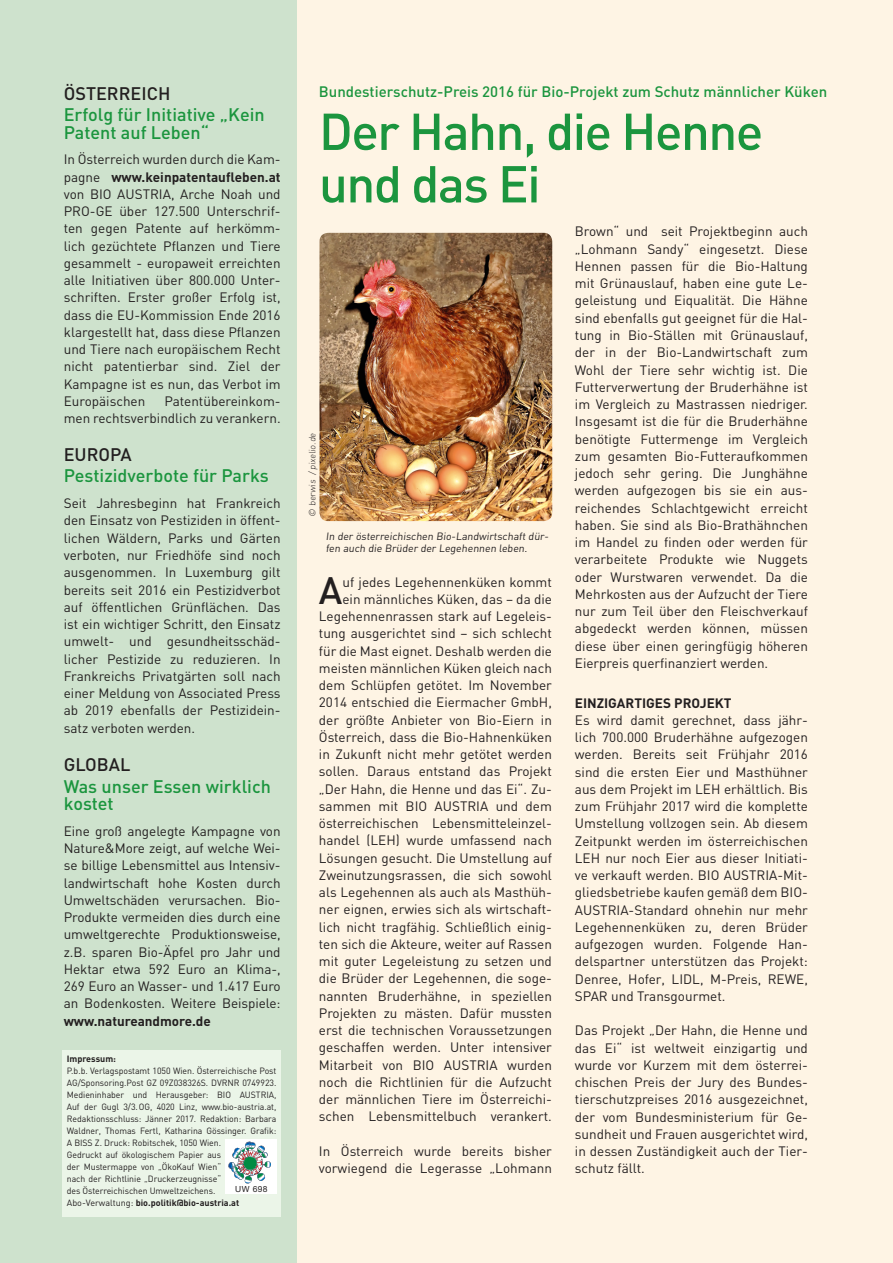
<style>
.page{position:relative;width:893px;height:1263px;background:#fef4e4}
.page>*{position:absolute;margin:0;border:0;box-sizing:border-box;transform-origin:0 0}
.t1{font:500 51px/52.5px "DIN";letter-spacing:-.03em;color:#1b953e}
.t2{font:500 37.8px "DIN";color:#231f20}
.t3{font:500 18px/17.2px "DIN";color:#1b953e}
.t4{font:500 18px "DIN";color:#231f20}
.t5{font:500 15px "DIN";color:#1b953e}
.t6{font:13.5px/17.2px "DIN";color:#231f20;text-align:justify}
.t7{font:700 13.5px "DIN";letter-spacing:-.005em;color:#231f20}
.t8{font:10.5px/12px "DIN";color:#231f20}
.t9{font:9px/12px "DIN";letter-spacing:-.005em;color:#231f20}
.t10{font:300 9px "DIN";color:#231f20}
.t11{font:700 9px "DIN";color:#231f20}
.t12{font:8.4px "Helvetica Neue";color:#231f20}
.s1{font-weight:700}
</style>
<div class="page">
<div style="left:0;top:0;width:297px;height:1263px;background:#cee2cd"></div>
<div style="left:63px;top:1050px;width:218px;height:166px;background:#ebf5e8"></div>
<div style="left:225px;top:1140px;width:51px;height:54px;background:#fff"></div>
<svg style="left:228px;top:1141px;width:43px;height:42px"></svg>
<img style="left:319px;top:233px;width:233px;height:288px">
<h3 class="t4" style="left:64px;top:82px;width:108px">ÖSTERREICH</h3>
<h3 class="t3" style="left:64px;top:106px;width:202px">Erfolg für Initiative „Kein<br>Patent auf Leben“</h3>
<p class="t6" style="left:64px;top:151px;width:218px">In Österreich wurden durch die Kam&shy;pagne <span class="s1">www.keinpatentaufleben.at </span>von BIO AUSTRIA, Arche Noah und PRO-GE über 127.500 Unterschrif&shy;ten gegen Patente auf herkömm&shy;lich gezüchtete Pflanzen und Tiere gesammelt - europaweit erreichten alle Initiativen über 800.000 Unter&shy;schriften. Erster großer Erfolg ist, dass die EU-Kommission Ende 2016 klargestellt hat, dass diese Pflanzen und Tiere nach europäischem Recht nicht patentierbar sind. Ziel der Kampagne ist es nun, das Verbot im Europäischen</p>
<p class="t6" style="left:64px;top:392px;width:218px;text-align:right">Patentübereinkom-<br>men rechtsverbindlich zu verankern.</p>
<h3 class="t4" style="left:64px;top:443px;width:70px">EUROPA</h3>
<h3 class="t3" style="left:64px;top:467px;width:207px">Pestizidverbote für Parks</h3>
<p class="t6" style="left:64px;top:494px;width:218px">Seit Jahresbeginn hat Frankreich den Einsatz von Pestiziden in öffent&shy;lichen Wäldern, Parks und Gärten verboten, nur Friedhöfe sind noch ausgenommen. In Luxemburg gilt bereits seit 2016 ein Pestizidverbot auf öffentlichen Grünflächen. Das ist ein wichtiger Schritt, den Einsatz umwelt- und gesundheitsschäd&shy;licher Pestizide zu reduzieren. In Frankreichs Privatgärten soll nach einer Meldung von Associated Press ab 2019 ebenfalls der Pestizidein&shy;satz verboten werden.</p>
<h3 class="t4" style="left:64px;top:753px;width:68px">GLOBAL</h3>
<h3 class="t3" style="left:64px;top:777px;width:209px">Was unser Essen wirklich kostet</h3>
<p class="t6" style="left:64px;top:822px;width:218px">Eine groß angelegte Kampagne von Nature&amp;More zeigt, auf welche Wei&shy;se billige Lebensmittel aus Intensiv&shy;landwirtschaft hohe Kosten durch Umweltschäden verursachen. Bio-Produkte vermeiden dies durch eine umweltgerechte Produktionsweise, z.B. sparen Bio-Äpfel pro Jahr und Hektar etwa 592 Euro an Klima-, 269 Euro an Wasser- und 1.417 Euro an Bodenkosten. Weitere Beispiele:</p>
<p class="t7" style="left:64px;top:1012px;width:148px">www.natureandmore.de</p>
<p class="t11" style="left:67px;top:1053px;width:51px">Impressum:</p>
<p class="t9" style="left:67px;top:1064px;width:211px">P.b.b. Verlagspostamt 1050 Wien. Österreichische Post AG/Sponsoring.Post GZ 09Z038326S. DVRNR 0749923.<br>Medieninhaber und Herausgeber: BIO AUSTRIA, Auf der Gugl 3/3.OG, 4020 Linz, www.bio-austria.at, Redaktionsschluss: Jänner 2017. Redaktion: Barbara Waldner, Thomas Fertl, Katharina Gössinger. Grafik:<br>A BISS Z. Druck: Robitschek, 1050 Wien.<br>Gedruckt auf ökologischem Papier aus<br>der Mustermappe von „ÖkoKauf Wien“<br>nach der Richtlinie „Druckerzeugnisse“<br>des Österreichischen Umweltzeichens.<br>Abo-Verwaltung: <span class="s1">bio.politik@bio-austria.at</span></p>
<p class="t12" style="left:235px;top:1184px;width:34px">UW 698</p>
<p class="t5" style="left:319px;top:82px;width:510px">Bundestierschutz-Preis 2016 für Bio-Projekt zum Schutz männlicher Küken</p>
<h1 class="t1" style="left:319px;top:104px;width:446px">Der Hahn, die Henne und das Ei</h1>
<p class="t10" style="left:307px;top:517px;width:87px;rotate:-90deg">© berwis / pixelio.de</p>
<p class="t8" style="left:326px;top:530px;width:226px">In der österreichischen Bio-Landwirtschaft dür&shy;fen auch die Brüder der Legehennen leben.</p>
<p class="t6" style="left:319px;top:573px;width:235px;text-align:right">uf jedes Legehennenküken kommt<br>ein männliches Küken, das – da die Legehennenrassen stark auf Legeleis&shy;tung ausgerichtet sind – sich schlecht für die Mast eignet. Deshalb werden die meisten männlichen Küken gleich nach dem Schlüpfen getötet. Im November 2014 entschied die Eiermacher GmbH, der größte Anbieter von Bio-Eiern in Österreich, dass die Bio-Hahnenküken in Zukunft nicht mehr getötet werden sollen. Daraus entstand das Projekt „Der Hahn, die Henne und das Ei“. Zu&shy;sammen mit BIO AUSTRIA und dem österreichischen Lebensmitteleinzel&shy;handel (LEH) wurde umfassend nach Lösungen gesucht. Die Umstellung auf Zweinutzungsrassen, die sich sowohl als Legehennen als auch als Masthüh&shy;ner eignen, erwies sich als wirtschaft&shy;lich nicht tragfähig. Schließlich einig&shy;ten sich die Akteure, weiter auf Rassen mit guter Legeleistung zu setzen und die Brüder der Legehennen, die soge&shy;nannten Bruderhähne, in speziellen Projekten zu mästen. Dafür mussten erst die technischen Voraussetzungen geschaffen werden. Unter intensiver Mitarbeit von BIO AUSTRIA wurden noch die Richtlinien für die Aufzucht der männlichen Tiere im Österreichi&shy;schen Lebensmittelbuch verankert.</p>
<p class="t6" style="left:319px;top:1142px;width:235px">In Österreich wurde bereits bisher vorwiegend die Legerasse „Lohmann</p>
<h2 class="t2" style="left:319px;top:566px;width:25px">A</h2>
<p class="t6" style="left:575px;top:223px;width:235px">Brown“ und seit Projektbeginn auch „Lohmann Sandy“ eingesetzt. Diese Hennen passen für die Bio-Haltung mit Grünauslauf, haben eine gute Le&shy;geleistung und Eiqualität. Die Hähne sind ebenfalls gut geeignet für die Hal&shy;tung in Bio-Ställen mit Grünauslauf, der in der Bio-Landwirtschaft zum Wohl der Tiere sehr wichtig ist. Die Futterverwertung der Bruderhähne ist im Vergleich zu Mastrassen niedriger.<br>Insgesamt ist die für die Bruderhähne benötigte Futtermenge im Vergleich zum gesamten Bio-Futteraufkommen jedoch sehr gering. Die Junghähne werden aufgezogen bis sie ein aus&shy;reichendes Schlachtgewicht erreicht haben. Sie sind als Bio-Brathähnchen im Handel zu finden oder werden für verarbeitete Produkte wie Nuggets oder Wurstwaren verwendet. Da die Mehrkosten aus der Aufzucht der Tiere nur zum Teil über den Fleischverkauf abgedeckt werden können, müssen diese über einen geringfügig höheren Eierpreis querfinanziert werden.</p>
<p class="t7" style="left:575px;top:694px;width:158px">EINZIGARTIGES PROJEKT</p>
<p class="t6" style="left:575px;top:711px;width:235px">Es wird damit gerechnet, dass jähr&shy;lich 700.000 Bruderhähne aufgezogen werden. Bereits seit Frühjahr 2016 sind die ersten Eier und Masthühner aus dem Projekt im LEH erhältlich. Bis zum Frühjahr 2017 wird die komplette Umstellung vollzogen sein. Ab diesem Zeitpunkt werden im österreichischen LEH nur noch Eier aus dieser Initiati&shy;ve verkauft werden. BIO AUSTRIA-Mit&shy;gliedsbetriebe kaufen gemäß dem BIO-AUSTRIA-Standard ohnehin nur mehr Legehennenküken zu, deren Brüder aufgezogen wurden. Folgende Han&shy;delspartner unterstützen das Projekt:<br>Denree, Hofer, LIDL, M-Preis, REWE, SPAR und Transgourmet.</p>
<p class="t6" style="left:575px;top:1021px;width:235px">Das Projekt „Der Hahn, die Henne und das Ei“ ist weltweit einzigartig und wurde vor Kurzem mit dem österrei&shy;chischen Preis der Jury des Bundes&shy;tierschutzpreises 2016 ausgezeichnet, der vom Bundesministerium für Ge&shy;sundheit und Frauen ausgerichtet wird, in dessen Zuständigkeit auch der Tier&shy;schutz fällt.</p>
</div>
